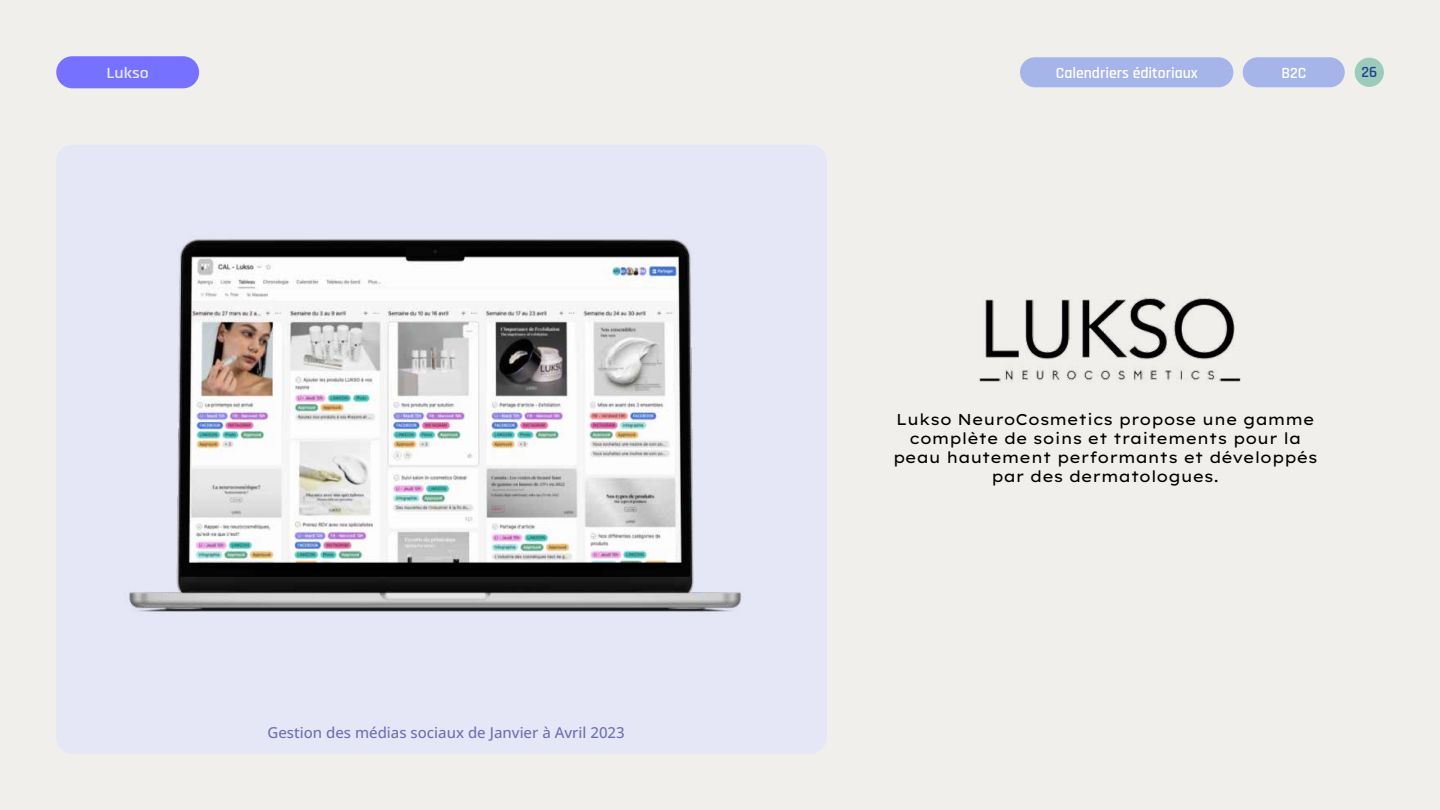
<style>
.page{position:relative;width:1440px;height:810px;background:#f1efec}
.page>*{position:absolute;margin:0;border:0;box-sizing:border-box;transform-origin:0 0}
.t1{font:15.75px/18.9px "Lexend Exa";color:#000;text-align:center}
.t2{font:600 15.75px "Rajdhani";color:#fff}
.t3{font:600 15.75px "Rajdhani";color:#e5e7f6;scale:1.14 1}
.t4{font:600 15.75px "Rajdhani";color:#25408f}
.t5{font:500 15px "Open Sans";color:#6d6fb3}
</style>
<div class="page">
<img style="left:959px;top:215px;width:302px;height:241px">
<div style="left:56px;top:145px;width:771px;height:609px;background:#e5e7f6;border-radius:16px"></div>
<img style="left:129px;top:236px;width:613px;height:376px">
<div style="left:1243px;top:57px;width:102px;height:30px;background:#a5b4e9;border-radius:15px"></div>
<div style="left:1020px;top:57px;width:213px;height:30px;background:#a5b4e9;border-radius:15px"></div>
<div style="left:56px;top:56px;width:143px;height:32px;background:#7671ff;border-radius:16px"></div>
<div style="left:1355px;top:58px;width:29px;height:29px;background:#9ccbbd;border-radius:50%"></div>
<p class="t3" style="left:107px;top:63px;width:39px">Lukso</p>
<p class="t2" style="left:1056px;top:63px;width:144px">Calendriers éditoriaux</p>
<p class="t2" style="left:1282px;top:63px;width:26px">B2C</p>
<p class="t4" style="left:1361px;top:63px;width:17px">26</p>
<p class="t5" style="left:267px;top:722px;width:359px">Gestion des médias sociaux de Janvier à Avril 2023</p>
<p class="t1" style="left:893px;top:409px;width:426px">Lukso NeuroCosmetics propose une gamme complète de soins et traitements pour la peau hautement performants et développés par des dermatologues.</p>
</div>
